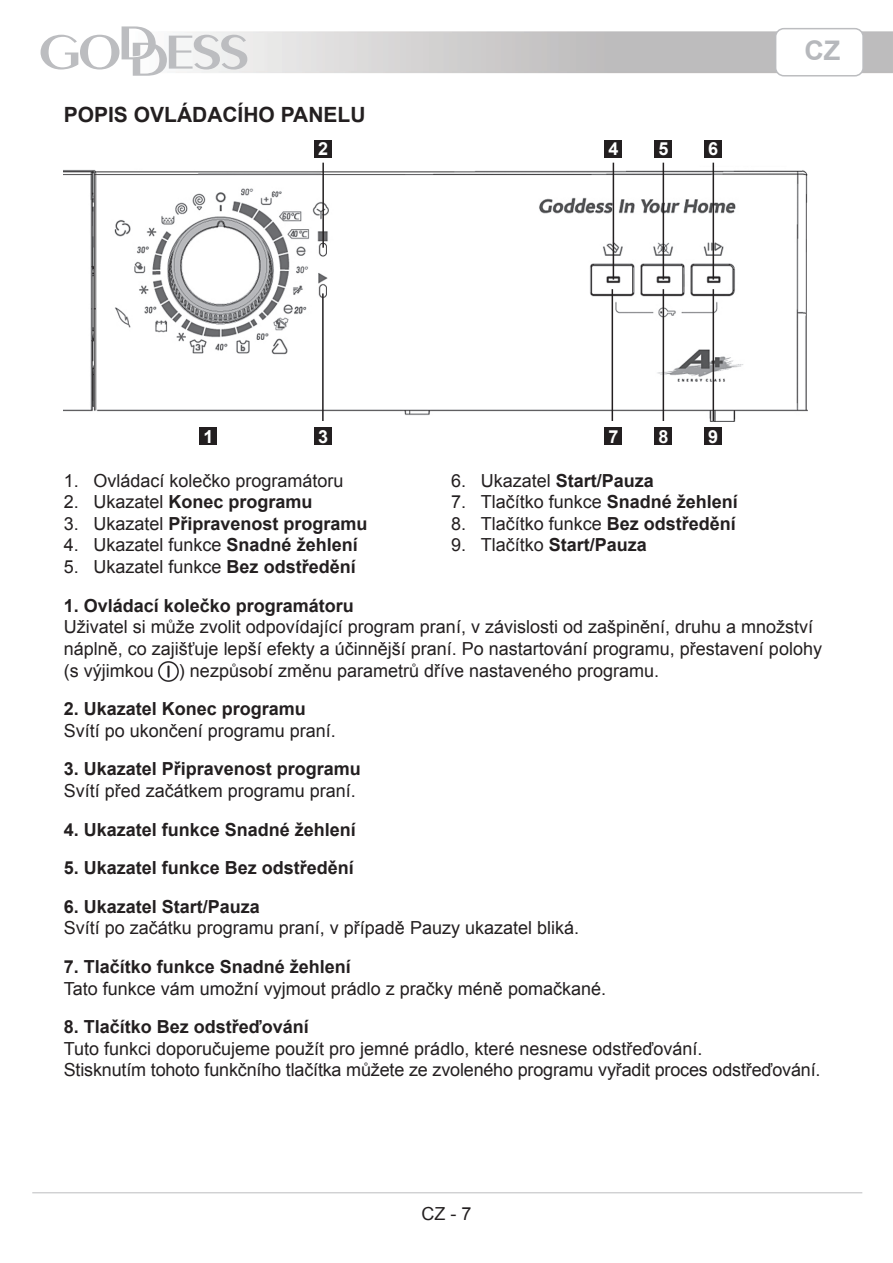
<style>
.page{position:relative;width:893px;height:1263px;background:#fff}
.page>*{position:absolute;margin:0;border:0;box-sizing:border-box;transform-origin:0 0}
.t1{font:700 27px "Arial";color:#b6b8bc}
.t2{font:700 21px "Arial";color:#231f20}
.t3{font:18px/21.6px "Arial";color:#231f20}
.t4{font:700 18px "Arial";color:#231f20}
.t5{font:700 18px "Arial";color:#fff}
.s1{font-weight:400}
.s2{font-weight:700}
</style>
<div class="page">
<svg style="left:41px;top:26px;width:206px;height:50px"></svg>
<div style="left:775px;top:28px;width:89px;height:49px;border:2px solid #bcbdc0;border-radius:8px"></div>
<hr style="left:32px;top:1192px;width:830px;height:1px;background:#bcbdc0">
<div style="left:315px;top:140px;width:17px;height:17px;background:#231f20"></div>
<div style="left:605px;top:140px;width:17px;height:17px;background:#231f20"></div>
<div style="left:655px;top:140px;width:17px;height:17px;background:#231f20"></div>
<div style="left:705px;top:140px;width:17px;height:17px;background:#231f20"></div>
<img style="left:64px;top:162px;width:744px;height:260px">
<div style="left:200px;top:427px;width:17px;height:17px;background:#231f20"></div>
<div style="left:315px;top:427px;width:17px;height:17px;background:#231f20"></div>
<div style="left:605px;top:427px;width:17px;height:17px;background:#231f20"></div>
<div style="left:655px;top:427px;width:17px;height:17px;background:#231f20"></div>
<div style="left:705px;top:427px;width:17px;height:17px;background:#231f20"></div>
<img style="left:159px;top:662px;width:20px;height:20px">
<hr style="left:322px;top:163px;width:2px;height:85px;background:#231f20">
<hr style="left:322px;top:293px;width:2px;height:128px;background:#231f20">
<hr style="left:612px;top:289px;width:1px;height:132px;background:#231f20">
<hr style="left:663px;top:289px;width:1px;height:132px;background:#231f20">
<hr style="left:713px;top:289px;width:1px;height:132px;background:#231f20">
<hr style="left:613px;top:163px;width:1px;height:117px;background:#231f20">
<hr style="left:663px;top:163px;width:1px;height:117px;background:#231f20">
<hr style="left:713px;top:163px;width:1px;height:117px;background:#231f20">
<p class="t2" style="left:64px;top:100px;width:303px">POPIS OVLÁDACÍHO PANELU</p>
<p class="t5" style="left:318px;top:137px;width:12px">2</p>
<p class="t5" style="left:608px;top:137px;width:12px">4</p>
<p class="t5" style="left:658px;top:137px;width:12px">5</p>
<p class="t5" style="left:708px;top:137px;width:12px">6</p>
<h1 class="t1" style="left:804px;top:33px;width:37px">CZ</h1>
<p class="t5" style="left:203px;top:424px;width:12px">1</p>
<p class="t5" style="left:318px;top:424px;width:12px">3</p>
<p class="t5" style="left:608px;top:424px;width:12px">7</p>
<p class="t5" style="left:658px;top:424px;width:12px">8</p>
<p class="t5" style="left:708px;top:424px;width:12px">9</p>
<p class="t3" style="left:64px;top:470px;width:281px">1. Ovládací kolečko programátoru</p>
<p class="t4" style="left:64px;top:490px;width:250px"><span class="s1">2. Ukazatel</span> Konec programu</p>
<p class="t4" style="left:64px;top:511px;width:305px"><span class="s1">3. Ukazatel</span> Připravenost programu</p>
<p class="t3" style="left:64px;top:534px;width:295px">4. Ukazatel funkce <span class="s2">Snadné žehlení</span></p>
<p class="t3" style="left:64px;top:556px;width:293px">5. Ukazatel funkce <span class="s2">Bez odstředění</span></p>
<p class="t4" style="left:451px;top:468px;width:204px"><span class="s1">6. Ukazatel</span> Start/Pauza</p>
<p class="t3" style="left:451px;top:491px;width:288px">7. Tlačítko funkce <span class="s2">Snadné žehlení</span></p>
<p class="t3" style="left:451px;top:513px;width:286px">8. Tlačítko funkce <span class="s2">Bez odstředění</span></p>
<p class="t4" style="left:451px;top:533px;width:197px"><span class="s1">9. Tlačítko</span> Start/Pauza</p>
<p class="t4" style="left:64px;top:593px;width:292px">1. Ovládací kolečko programátoru</p>
<p class="t3" style="left:64px;top:616px;width:760px">Uživatel si může zvolit odpovídající program praní, v závislosti od zašpinění, druhu a množství náplně, co zajišťuje lepší efekty a účinnější praní. Po nastartování programu, přestavení polohy (s výjimkou</p>
<p class="t3" style="left:179px;top:660px;width:482px">) nezpůsobí změnu parametrů dříve nastaveného programu.</p>
<p class="t4" style="left:64px;top:697px;width:244px">2. Ukazatel Konec programu</p>
<p class="t3" style="left:64px;top:720px;width:274px">Svítí po ukončení programu praní.</p>
<p class="t4" style="left:64px;top:757px;width:299px">3. Ukazatel Připravenost programu</p>
<p class="t3" style="left:64px;top:780px;width:294px">Svítí před začátkem programu praní.</p>
<p class="t4" style="left:64px;top:817px;width:294px">4. Ukazatel funkce Snadné žehlení</p>
<p class="t4" style="left:64px;top:856px;width:292px">5. Ukazatel funkce Bez odstředění</p>
<p class="t4" style="left:64px;top:894px;width:198px">6. Ukazatel Start/Pauza</p>
<p class="t3" style="left:64px;top:917px;width:517px">Svítí po začátku programu praní, v případě Pauzy ukazatel bliká.</p>
<p class="t4" style="left:64px;top:955px;width:289px">7. Tlačítko funkce Snadné žehlení</p>
<p class="t3" style="left:64px;top:978px;width:544px">Tato funkce vám umožní vyjmout prádlo z pračky méně pomačkané.</p>
<p class="t4" style="left:64px;top:1015px;width:247px">8. Tlačítko Bez odstřeďování</p>
<p class="t3" style="left:64px;top:1038px;width:758px">Tuto funkci doporučujeme použít pro jemné prádlo, které nesnese odstřeďování.<br>Stisknutím tohoto funkčního tlačítka můžete ze zvoleného programu vyřadit proces odstřeďování.</p>
<p class="t3" style="left:421px;top:1203px;width:52px">CZ - 7</p>
</div>
